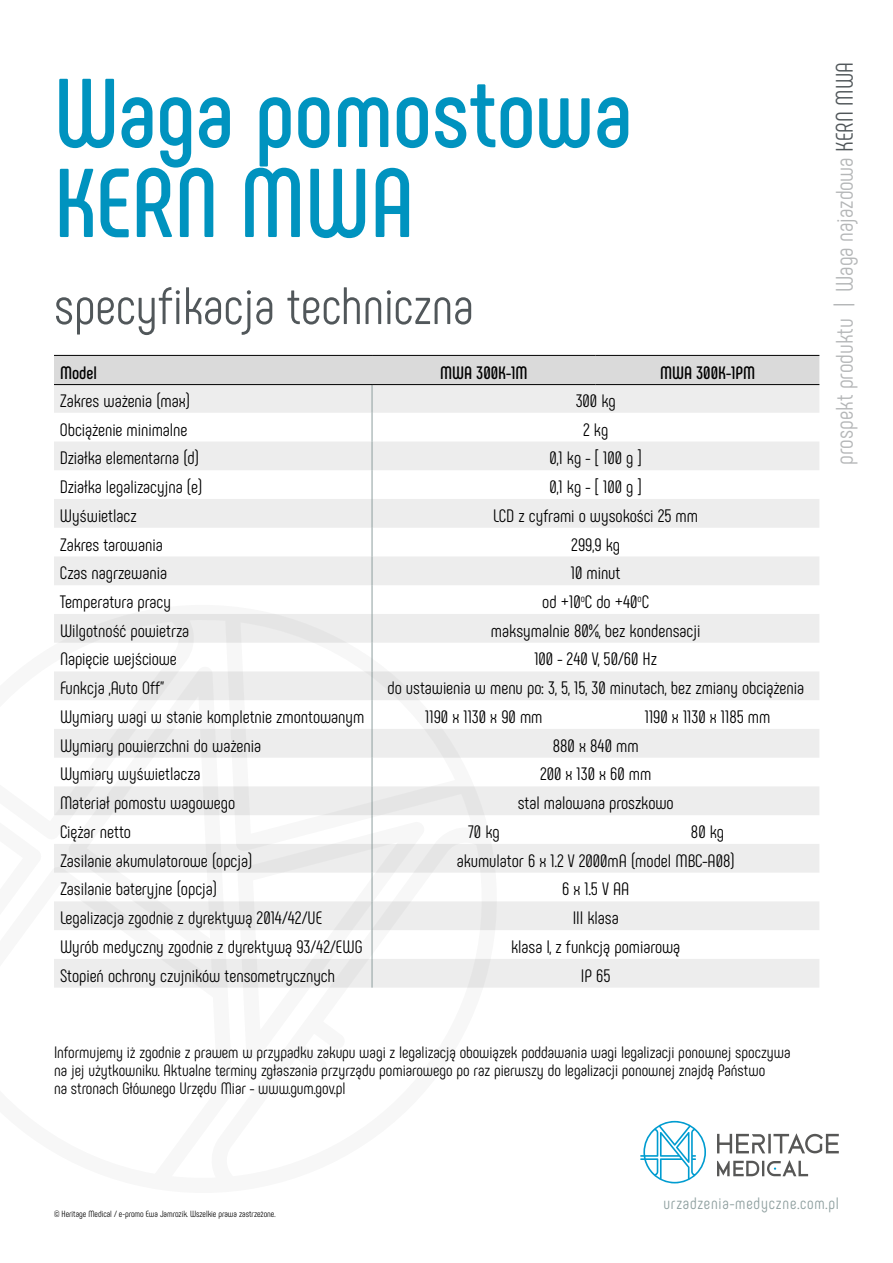
<style>
.page{position:relative;width:893px;height:1263px;background:#fff}
.page>*{position:absolute;margin:0;border:0;box-sizing:border-box;transform-origin:0 0}
.t1{font:700 97.5px/90px "Phenomena";color:#0093bf}
.t2{font:52.5px "Phenomena";color:#51575a}
.t3{font:24px "Phenomena";color:#b5b7b8}
.t4{font:18px "Phenomena";color:#000}
.t5{font:700 18px "Phenomena";color:#000}
.t6{font:16.5px/18px "Phenomena";color:#000}
.t7{font:16.5px "Phenomena";letter-spacing:.05em;color:#8d9e9e}
.t8{font:9px "Phenomena";color:#000}
.s1{color:#51575a}
</style>
<div class="page">
<svg style="left:54px;top:356px;width:765px;height:632px"></svg>
<hr style="left:54px;top:355px;width:318px;height:1px;background:#000">
<hr style="left:372px;top:355px;width:224px;height:1px;background:#000">
<hr style="left:596px;top:355px;width:223px;height:1px;background:#000">
<hr style="left:54px;top:384px;width:318px;height:1px;background:#000">
<hr style="left:372px;top:384px;width:224px;height:1px;background:#000">
<hr style="left:596px;top:384px;width:223px;height:1px;background:#000">
<svg style="left:640px;top:1121px;width:66px;height:62px"></svg>
<svg style="left:717px;top:1133px;width:122px;height:20px"></svg>
<svg style="left:717px;top:1160px;width:91px;height:16px"></svg>
<svg style="left:54px;top:596px;width:451px;height:392px;fill:#ededed"></svg>
<h1 class="t1" style="left:54px;top:68px;width:580px">Waga pomostowa<br>KERN MWA</h1>
<h2 class="t2" style="left:54px;top:275px;width:421px">specyfikacja techniczna</h2>
<p class="t5" style="left:60px;top:361px;width:38px">Model</p>
<p class="t5" style="left:440px;top:361px;width:89px">MWA 300K-1M</p>
<p class="t5" style="left:660px;top:361px;width:97px">MWA 300K-1PM</p>
<p class="t4" style="left:60px;top:390px;width:131px">Zakres ważenia (max)</p>
<p class="t4" style="left:576px;top:390px;width:42px">300 kg</p>
<p class="t4" style="left:60px;top:419px;width:129px">Obciążenie minimalne</p>
<p class="t4" style="left:583px;top:419px;width:27px">2 kg</p>
<p class="t4" style="left:60px;top:447px;width:141px">Działka elementarna (d)</p>
<p class="t4" style="left:549px;top:447px;width:94px">0,1 kg - [ 100 g ]</p>
<p class="t4" style="left:60px;top:476px;width:144px">Działka legalizacyjna (e)</p>
<p class="t4" style="left:549px;top:476px;width:94px">0,1 kg - [ 100 g ]</p>
<p class="t4" style="left:60px;top:505px;width:78px">Wyświetlacz</p>
<p class="t4" style="left:493px;top:505px;width:206px">LCD z cyframi o wysokości 25 mm</p>
<p class="t4" style="left:60px;top:534px;width:104px">Zakres tarowania</p>
<p class="t4" style="left:571px;top:534px;width:50px">299,9 kg</p>
<p class="t4" style="left:60px;top:562px;width:109px">Czas nagrzewania</p>
<p class="t4" style="left:571px;top:562px;width:51px">10 minut</p>
<p class="t4" style="left:60px;top:591px;width:113px">Temperatura pracy</p>
<p class="t4" style="left:542px;top:591px;width:108px">od +10<sup>o</sup>C do +40<sup>o</sup>C</p>
<p class="t4" style="left:60px;top:620px;width:131px">Wilgotność powietrza</p>
<p class="t4" style="left:491px;top:620px;width:211px">maksymalnie 80%, bez kondensacji</p>
<p class="t4" style="left:60px;top:649px;width:118px">Napięcie wejściowe</p>
<p class="t4" style="left:534px;top:649px;width:124px">100 - 240 V, 50/60 Hz</p>
<p class="t4" style="left:60px;top:677px;width:106px">Funkcja „Auto Off”</p>
<p class="t4" style="left:387px;top:677px;width:418px">do ustawienia w menu po: 3, 5, 15, 30 minutach, bez zmiany obciążenia</p>
<p class="t4" style="left:60px;top:706px;width:306px">Wymiary wagi w stanie kompletnie zmontowanym</p>
<p class="t4" style="left:425px;top:706px;width:119px">1190 x 1130 x 90 mm</p>
<p class="t4" style="left:645px;top:706px;width:127px">1190 x 1130 x 1185 mm</p>
<p class="t4" style="left:60px;top:735px;width:203px">Wymiary powierzchni do ważenia</p>
<p class="t4" style="left:553px;top:735px;width:87px">880 x 840 mm</p>
<p class="t4" style="left:60px;top:764px;width:142px">Wymiary wyświetlacza</p>
<p class="t4" style="left:540px;top:764px;width:113px">200 x 130 x 60 mm</p>
<p class="t4" style="left:60px;top:792px;width:177px">Materiał pomostu wagowego</p>
<p class="t4" style="left:518px;top:792px;width:157px">stal malowana proszkowo</p>
<p class="t4" style="left:60px;top:821px;width:73px">Ciężar netto</p>
<p class="t4" style="left:468px;top:821px;width:33px">70 kg</p>
<p class="t4" style="left:691px;top:821px;width:35px">80 kg</p>
<p class="t4" style="left:60px;top:850px;width:194px">Zasilanie akumulatorowe (opcja)</p>
<p class="t4" style="left:457px;top:850px;width:279px">akumulator 6 x 1.2 V 2000mA (model MBC-A08)</p>
<p class="t4" style="left:60px;top:879px;width:159px">Zasilanie bateryjne (opcja)</p>
<p class="t4" style="left:562px;top:879px;width:69px">6 x 1.5 V AA</p>
<p class="t4" style="left:60px;top:907px;width:264px">Legalizacja zgodnie z dyrektywą 2014/42/UE</p>
<p class="t4" style="left:573px;top:907px;width:48px">III klasa</p>
<p class="t4" style="left:60px;top:936px;width:304px">Wyrób medyczny zgodnie z dyrektywą 93/42/EWG</p>
<p class="t4" style="left:511px;top:936px;width:171px">klasa I, z funkcją pomiarową</p>
<p class="t4" style="left:60px;top:965px;width:277px">Stopień ochrony czujników tensometrycznych</p>
<p class="t4" style="left:581px;top:965px;width:31px">IP 65</p>
<p class="t6" style="left:54px;top:1043px;width:738px">Informujemy iż zgodnie z prawem w przypadku zakupu wagi z legalizacją obowiązek poddawania wagi legalizacji ponownej spoczywa na jej użytkowniku. Aktualne terminy zgłaszania przyrządu pomiarowego po raz pierwszy do legalizacji ponownej znajdą Państwo<br>na stronach Głównego Urzędu Miar - www.gum.gov.pl</p>
<h3 class="t3" style="left:831px;top:465px;width:404px;rotate:-90deg">prospekt produktu | Waga najazdowa <span class="s1">KERN MWA</span></h3>
<p class="t8" style="left:54px;top:1209px;width:223px">© Heritage Medical / e-promo Ewa Jamrozik. Wszelkie prawa zastrzeżone.</p>
<p class="t7" style="left:664px;top:1193px;width:177px">urzadzenia-medyczne.com.pl</p>
</div>
